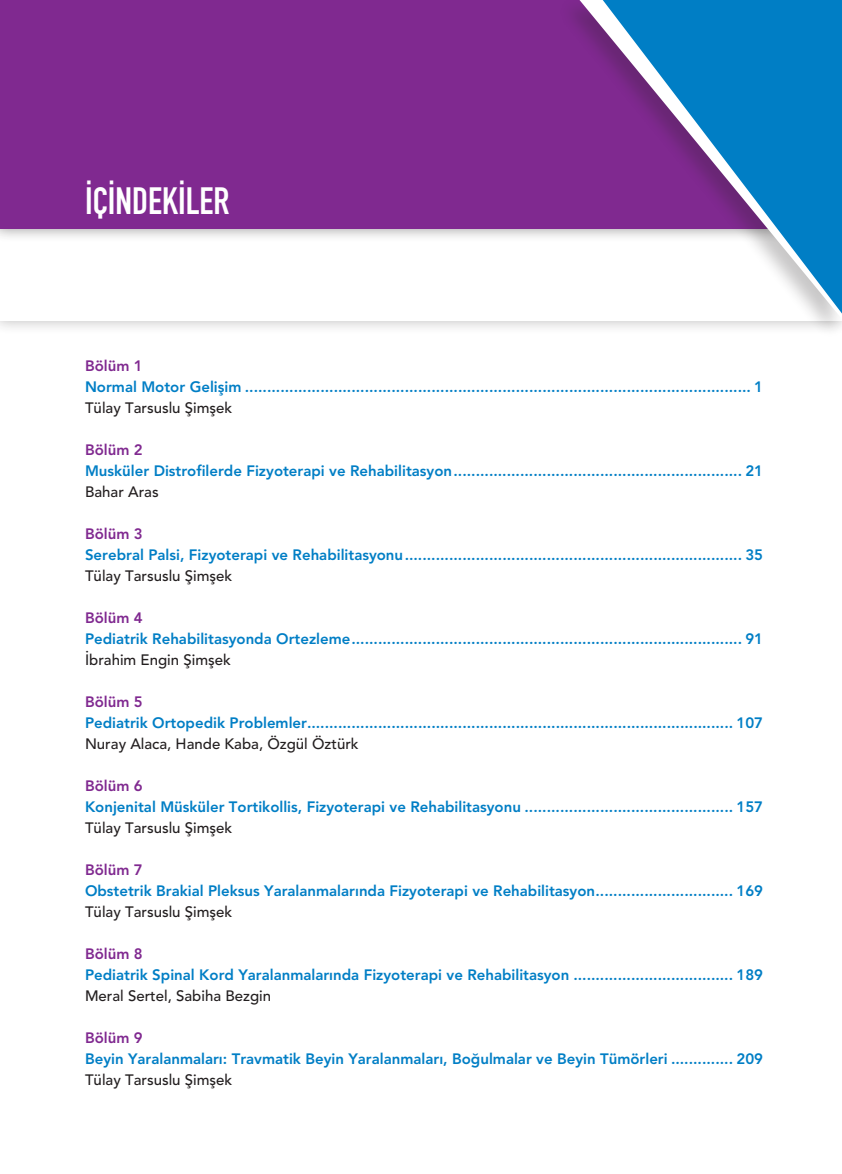
<style>
.page{position:relative;width:842px;height:1174px;background:#fff}
.page>*{position:absolute;margin:0;border:0;box-sizing:border-box;transform-origin:0 0}
.t1{font:37.5px "Dinbek";color:#fff}
.ALT_BASLIK{font:800 15px "Avenir";color:#007ec5}
.t2{font:500 15px "Avenir";color:#231f20}
.BASLIK{font:800 15px "Avenir";color:#802990}
</style>
<div class="page">
<div style="left:0;top:109px;width:842px;height:226px;background:#231f20;opacity:.3"></div>
<div style="left:0;top:123px;width:842px;height:198px;background:#fff"></div>
<div style="left:0;top:0;width:842px;height:242px;background:#231f20;opacity:.4"></div>
<div style="left:0;top:0;width:842px;height:228px;background:#802990"></div>
<div style="left:557px;top:0;width:285px;height:341px;background:#231f20;opacity:.25"></div>
<svg style="left:579px;top:0;width:263px;height:319px"></svg>
<svg style="left:603px;top:0;width:239px;height:313px"></svg>
<p class="t1" style="left:85px;top:179px;width:146px">İÇİNDEKİLER</p>
<p class="BASLIK" style="left:85px;top:357px;width:59px">Bölüm 1</p>
<p class="ALT_BASLIK" style="left:85px;top:378px;width:679px">Normal Motor Gelişim .................................................................................................................. 1</p>
<p class="t2" style="left:85px;top:398px;width:149px">Tülay Tarsuslu Şimşek</p>
<p class="BASLIK" style="left:85px;top:441px;width:59px">Bölüm 2</p>
<p class="ALT_BASLIK" style="left:85px;top:462px;width:679px">Musküler Distrofilerde Fizyoterapi ve Rehabilitasyon................................................................. 21</p>
<p class="t2" style="left:85px;top:482px;width:75px">Bahar Aras</p>
<p class="BASLIK" style="left:85px;top:525px;width:59px">Bölüm 3</p>
<p class="ALT_BASLIK" style="left:85px;top:546px;width:679px">Serebral Palsi, Fizyoterapi ve Rehabilitasyonu............................................................................ 35</p>
<p class="t2" style="left:85px;top:566px;width:149px">Tülay Tarsuslu Şimşek</p>
<p class="BASLIK" style="left:85px;top:609px;width:59px">Bölüm 4</p>
<p class="ALT_BASLIK" style="left:85px;top:630px;width:679px">Pediatrik Rehabilitasyonda Ortezleme........................................................................................ 91</p>
<p class="t2" style="left:85px;top:650px;width:147px">İbrahim Engin Şimşek</p>
<p class="BASLIK" style="left:85px;top:693px;width:59px">Bölüm 5</p>
<p class="ALT_BASLIK" style="left:85px;top:714px;width:679px">Pediatrik Ortopedik Problemler................................................................................................ 107</p>
<p class="t2" style="left:85px;top:734px;width:275px">Nuray Alaca, Hande Kaba, Özgül Öztürk</p>
<p class="BASLIK" style="left:85px;top:777px;width:59px">Bölüm 6</p>
<p class="ALT_BASLIK" style="left:85px;top:798px;width:679px">Konjenital Müsküler Tortikollis, Fizyoterapi ve Rehabilitasyonu ............................................... 157</p>
<p class="t2" style="left:85px;top:818px;width:149px">Tülay Tarsuslu Şimşek</p>
<p class="BASLIK" style="left:85px;top:861px;width:59px">Bölüm 7</p>
<p class="ALT_BASLIK" style="left:85px;top:882px;width:679px">Obstetrik Brakial Pleksus Yaralanmalarında Fizyoterapi ve Rehabilitasyon............................... 169</p>
<p class="t2" style="left:85px;top:902px;width:149px">Tülay Tarsuslu Şimşek</p>
<p class="BASLIK" style="left:85px;top:945px;width:59px">Bölüm 8</p>
<p class="ALT_BASLIK" style="left:85px;top:966px;width:679px">Pediatrik Spinal Kord Yaralanmalarında Fizyoterapi ve Rehabilitasyon .................................... 189</p>
<p class="t2" style="left:85px;top:986px;width:188px">Meral Sertel, Sabiha Bezgin</p>
<p class="BASLIK" style="left:85px;top:1029px;width:59px">Bölüm 9</p>
<p class="ALT_BASLIK" style="left:85px;top:1050px;width:679px">Beyin Yaralanmaları: Travmatik Beyin Yaralanmaları, Boğulmalar ve Beyin Tümörleri .............. 209</p>
<p class="t2" style="left:85px;top:1070px;width:149px">Tülay Tarsuslu Şimşek</p>
</div>
